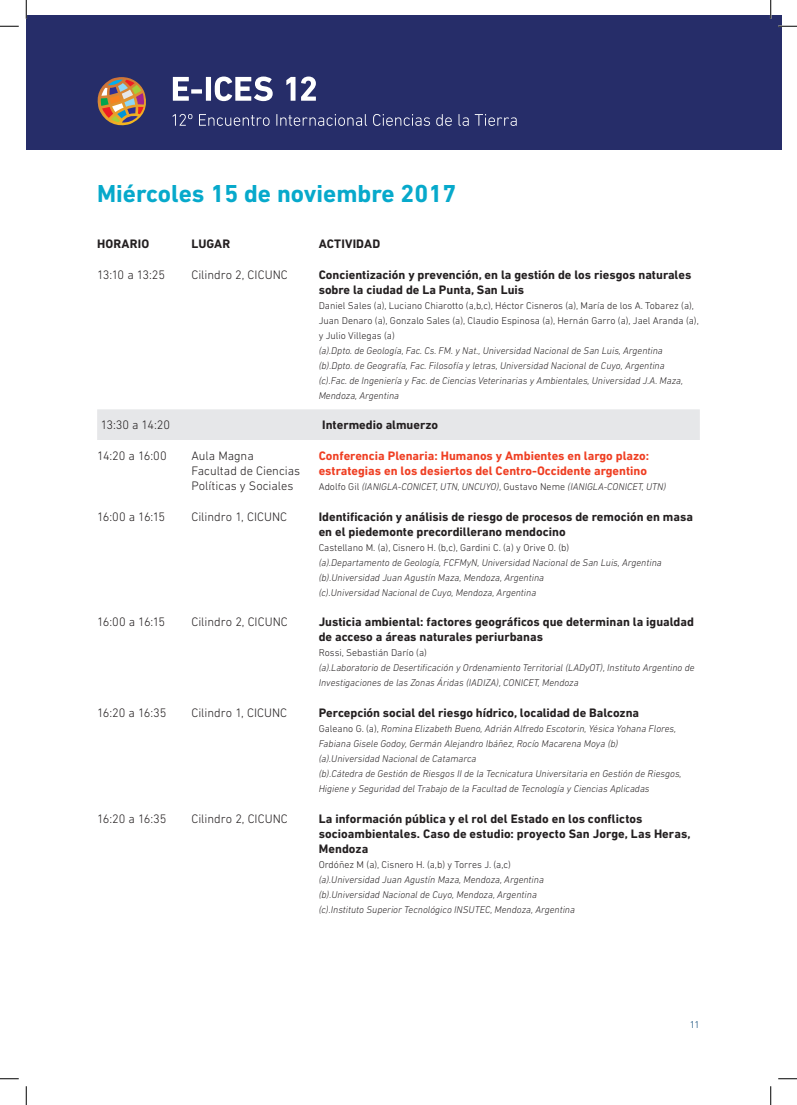
<style>
.page{position:relative;width:797px;height:1105px;background:#fff}
.page>*{position:absolute;margin:0;border:0;box-sizing:border-box;transform-origin:0 0}
.t1{font:700 25px "DIN Next LT Pro";color:#07a9cb}
.t2{font:700 12.5px/15px "DIN Next LT Pro";color:#231f20}
.t3{font:300 12.5px/15px "DIN Next LT Pro";color:#231f20}
.t4{font:700 12.5px/15px "DIN Next LT Pro";color:#ef3e22}
.t5{font:italic 300 10px/15px "DIN Next LT Pro";color:#231f20}
.t6{font:300 10px/15px "DIN Next LT Pro";color:#231f20}
.t7{font:300 10px "DIN Next LT Pro";color:#004071}
.s1{font-style:normal}
</style>
<div class="page">
<div style="left:26px;top:16px;width:755px;height:134px;background:#262d69"></div>
<svg style="left:97px;top:77px;width:49px;height:49px"></svg>
<svg style="left:173px;top:77px;width:16px;height:24px"></svg>
<div style="left:191px;top:89px;width:11px;height:5px;background:#fff"></div>
<div style="left:206px;top:77px;width:5px;height:24px;background:#fff"></div>
<svg style="left:215px;top:77px;width:58px;height:24px"></svg>
<svg style="left:286px;top:77px;width:9px;height:24px"></svg>
<svg style="left:301px;top:77px;width:15px;height:24px"></svg>
<svg style="left:173px;top:114px;width:19px;height:12px"></svg>
<svg style="left:199px;top:114px;width:70px;height:12px"></svg>
<svg style="left:276px;top:114px;width:91px;height:12px"></svg>
<svg style="left:373px;top:114px;width:57px;height:12px"></svg>
<svg style="left:436px;top:114px;width:16px;height:12px"></svg>
<svg style="left:458px;top:114px;width:10px;height:12px"></svg>
<svg style="left:475px;top:114px;width:41px;height:12px"></svg>
<div style="left:97px;top:409px;width:602px;height:31px;background:#e6e7e9"></div>
<svg style="left:0;top:25px;width:19px;height:2px"></svg>
<svg style="left:778px;top:25px;width:19px;height:2px"></svg>
<svg style="left:0;top:1078px;width:19px;height:1px"></svg>
<svg style="left:778px;top:1078px;width:19px;height:1px"></svg>
<svg style="left:25px;top:0;width:2px;height:19px"></svg>
<svg style="left:25px;top:1086px;width:2px;height:19px"></svg>
<svg style="left:770px;top:0;width:1px;height:19px"></svg>
<svg style="left:770px;top:1086px;width:1px;height:19px"></svg>
<h1 class="t1" style="left:97px;top:179px;width:360px">Miércoles 15 de noviembre 2017</h1>
<p class="t2" style="left:97px;top:236px;width:54px">HORARIO</p>
<p class="t2" style="left:191px;top:236px;width:40px">LUGAR</p>
<p class="t2" style="left:319px;top:236px;width:63px">ACTIVIDAD</p>
<p class="t3" style="left:97px;top:267px;width:69px">13:10 a 13:25</p>
<p class="t3" style="left:191px;top:267px;width:98px">Cilindro 2, CICUNC</p>
<p class="t2" style="left:319px;top:267px;width:374px">Concientización y prevención, en la gestión de los riesgos naturales sobre la ciudad de La Punta, San Luis</p>
<p class="t6" style="left:319px;top:298px;width:381px">Daniel Sales (a), Luciano Chiarotto (a,b,c), Héctor Cisneros (a), María de los A. Tobarez (a),<br>Juan Denaro (a), Gonzalo Sales (a), Claudio Espinosa (a), Hernán Garro (a), Jael Aranda (a), y Julio Villegas (a)</p>
<p class="t5" style="left:319px;top:343px;width:366px">(a).Dpto. de Geología, Fac. Cs. FM. y Nat., Universidad Nacional de San Luis, Argentina (b).Dpto. de Geografía, Fac. Filosofía y letras, Universidad Nacional de Cuyo, Argentina (c).Fac. de Ingeniería y Fac. de Ciencias Veterinarias y Ambientales, Universidad J.A. Maza, Mendoza, Argentina</p>
<p class="t3" style="left:101px;top:417px;width:71px">13:30 a 14:20</p>
<p class="t2" style="left:322px;top:418px;width:117px">Intermedio almuerzo</p>
<p class="t3" style="left:97px;top:448px;width:71px">14:20 a 16:00</p>
<p class="t3" style="left:191px;top:448px;width:110px">Aula Magna<br>Facultad de Ciencias<br>Políticas y Sociales</p>
<p class="t4" style="left:319px;top:448px;width:332px">Conferencia Plenaria: Humanos y Ambientes en largo plazo: estrategias en los desiertos del Centro-Occidente argentino</p>
<p class="t5" style="left:319px;top:479px;width:349px"><span class="s1">Adolfo Gil</span> (IANIGLA-CONICET, UTN, UNCUYO)<span class="s1">, Gustavo Neme</span> (IANIGLA-CONICET, UTN)</p>
<p class="t3" style="left:97px;top:509px;width:70px">16:00 a 16:15</p>
<p class="t3" style="left:191px;top:509px;width:97px">Cilindro 1, CICUNC</p>
<p class="t2" style="left:319px;top:509px;width:376px">Identificación y análisis de riesgo de procesos de remoción en masa en el piedemonte precordillerano mendocino</p>
<p class="t6" style="left:319px;top:540px;width:252px">Castellano M. (a), Cisnero H. (b,c), Gardini C. (a) y Orive O. (b)</p>
<p class="t5" style="left:319px;top:555px;width:344px">(a).Departamento de Geología, FCFMyN, Universidad Nacional de San Luis, Argentina (b).Universidad Juan Agustín Maza, Mendoza, Argentina<br>(c).Universidad Nacional de Cuyo, Mendoza, Argentina</p>
<p class="t3" style="left:97px;top:614px;width:70px">16:00 a 16:15</p>
<p class="t3" style="left:191px;top:614px;width:98px">Cilindro 2, CICUNC</p>
<p class="t2" style="left:319px;top:614px;width:377px">Justicia ambiental: factores geográficos que determinan la igualdad de acceso a áreas naturales periurbanas</p>
<p class="t6" style="left:319px;top:645px;width:110px">Rossi, Sebastián Darío (a)</p>
<p class="t5" style="left:319px;top:660px;width:377px">(a).Laboratorio de Desertificación y Ordenamiento Territorial (LADyOT), Instituto Argentino de<br>Investigaciones de las Zonas Áridas (IADIZA), CONICET, Mendoza</p>
<p class="t3" style="left:97px;top:705px;width:71px">16:20 a 16:35</p>
<p class="t3" style="left:191px;top:705px;width:97px">Cilindro 1, CICUNC</p>
<p class="t2" style="left:319px;top:705px;width:322px">Percepción social del riesgo hídrico, localidad de Balcozna</p>
<p class="t5" style="left:319px;top:721px;width:364px"><span class="s1">Galeano G. (a),</span> Romina Elizabeth Bueno, Adrián Alfredo Escotorin, Yésica Yohana Flores, Fabiana Gisele Godoy, Germán Alejandro Ibáñez, Rocío Macarena Moya (b) (a).Universidad Nacional de Catamarca<br>(b).Cátedra de Gestión de Riesgos II de la Tecnicatura Universitaria en Gestión de Riesgos, Higiene y Seguridad del Trabajo de la Facultad de Tecnología y Ciencias Aplicadas</p>
<p class="t3" style="left:97px;top:811px;width:71px">16:20 a 16:35</p>
<p class="t3" style="left:191px;top:811px;width:98px">Cilindro 2, CICUNC</p>
<p class="t2" style="left:319px;top:811px;width:373px">La información pública y el rol del Estado en los conflictos socioambientales. Caso de estudio: proyecto San Jorge, Las Heras,<br>Mendoza</p>
<p class="t6" style="left:319px;top:856px;width:194px">Ordóñez M (a), Cisnero H. (a,b) y Torres J. (a,c)</p>
<p class="t5" style="left:319px;top:871px;width:258px">(a).Universidad Juan Agustín Maza, Mendoza, Argentina (b).Universidad Nacional de Cuyo, Mendoza, Argentina (c).Instituto Superior Tecnológico INSUTEC, Mendoza, Argentina</p>
<p class="t7" style="left:690px;top:1019px;width:11px">11</p>
</div>
